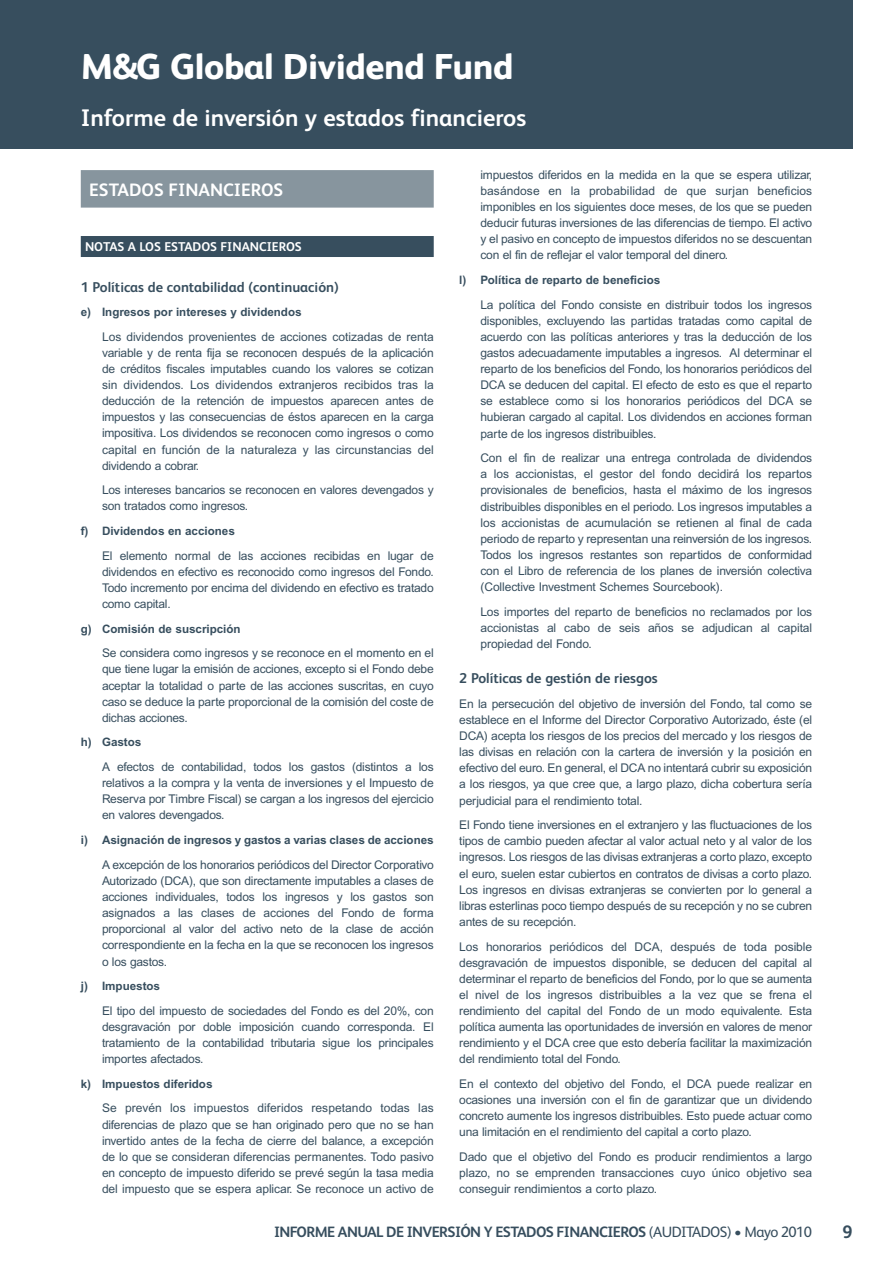
<style>
.page{position:relative;width:893px;height:1263px;background:#fff}
.page>*{position:absolute;margin:0;border:0;box-sizing:border-box;transform-origin:0 0}
.t1{font:800 36px "FS Albert";letter-spacing:-.01em;color:#fff}
.t2{font:700 24px "FS Albert";color:#fff}
.t3{font:700 18px "FS Albert";color:#fff}
.t4{font:700 18px "FS Albert";color:#374e5e}
.t5{font:700 15px "FS Albert";letter-spacing:-.04em;color:#374e5e}
.t6{font:700 14.25px "FS Albert";color:#374e5e}
.t7{font:700 12.75px "FS Albert";color:#fff}
.t8{font:12px/16.2px "Arial";letter-spacing:-.02em;color:#374e5e;text-align:justify}
.t9{font:700 11.7px "Arial";color:#374e5e}
.s1{font-weight:400}
</style>
<div class="page">
<div style="left:0;top:0;width:853px;height:149px;background:#374e5e"></div>
<div style="left:81px;top:170px;width:353px;height:38px;background:#87959e"></div>
<div style="left:81px;top:236px;width:353px;height:21px;background:#374e5e"></div>
<h1 class="t1" style="left:81px;top:54px;width:434px">M&amp;G Global Dividend Fund</h1>
<h2 class="t2" style="left:81px;top:110px;width:447px">Informe de inversión y estados financieros</h2>
<h3 class="t3" style="left:89px;top:183px;width:195px">ESTADOS FINANCIEROS</h3>
<p class="t7" style="left:85px;top:242px;width:218px">NOTAS A LOS ESTADOS FINANCIEROS</p>
<p class="t6" style="left:81px;top:282px;width:260px">1 Políticas de contabilidad (continuación)</p>
<p class="t9" style="left:81px;top:308px;width:222px">e) Ingresos por intereses y dividendos</p>
<p class="t8" style="left:102px;top:329px;width:333px">Los dividendos provenientes de acciones cotizadas de renta variable y de renta fija se reconocen después de la aplicación de créditos fiscales imputables cuando los valores se cotizan sin dividendos. Los dividendos extranjeros recibidos tras la deducción de la retención de impuestos aparecen antes de impuestos y las consecuencias de éstos aparecen en la carga impositiva. Los dividendos se reconocen como ingresos o como capital en función de la naturaleza y las circunstancias del dividendo a cobrar.</p>
<p class="t8" style="left:102px;top:483px;width:333px">Los intereses bancarios se reconocen en valores devengados y son tratados como ingresos.</p>
<p class="t9" style="left:81px;top:527px;width:155px">f) Dividendos en acciones</p>
<p class="t8" style="left:102px;top:548px;width:333px">El elemento normal de las acciones recibidas en lugar de dividendos en efectivo es reconocido como ingresos del Fondo.<br>Todo incremento por encima del dividendo en efectivo es tratado como capital.</p>
<p class="t9" style="left:81px;top:624px;width:161px">g) Comisión de suscripción</p>
<p class="t8" style="left:102px;top:646px;width:333px">Se considera como ingresos y se reconoce en el momento en el que tiene lugar la emisión de acciones, excepto si el Fondo debe aceptar la totalidad o parte de las acciones suscritas, en cuyo caso se deduce la parte proporcional de la comisión del coste de dichas acciones.</p>
<p class="t9" style="left:81px;top:738px;width:62px">h) Gastos</p>
<p class="t8" style="left:102px;top:760px;width:333px">A efectos de contabilidad, todos los gastos (distintos a los relativos a la compra y la venta de inversiones y el Impuesto de Reserva por Timbre Fiscal) se cargan a los ingresos del ejercicio en valores devengados.</p>
<p class="t9" style="left:81px;top:836px;width:354px">i) Asignación de ingresos y gastos a varias clases de acciones</p>
<p class="t8" style="left:102px;top:857px;width:333px">A excepción de los honorarios periódicos del Director Corporativo Autorizado (DCA), que son directamente imputables a clases de acciones individuales, todos los ingresos y los gastos son asignados a las clases de acciones del Fondo de forma proporcional al valor del activo neto de la clase de acción correspondiente en la fecha en la que se reconocen los ingresos o los gastos.</p>
<p class="t9" style="left:81px;top:982px;width:81px">j) Impuestos</p>
<p class="t8" style="left:102px;top:1003px;width:333px">El tipo del impuesto de sociedades del Fondo es del 20%, con desgravación por doble imposición cuando corresponda. El tratamiento de la contabilidad tributaria sigue los principales importes afectados.</p>
<p class="t9" style="left:81px;top:1079px;width:133px">k) Impuestos diferidos</p>
<p class="t8" style="left:102px;top:1101px;width:333px">Se prevén los impuestos diferidos respetando todas las diferencias de plazo que se han originado pero que no se han invertido antes de la fecha de cierre del balance, a excepción de lo que se consideran diferencias permanentes. Todo pasivo en concepto de impuesto diferido se prevé según la tasa media del impuesto que se espera aplicar. Se reconoce un activo de</p>
<p class="t8" style="left:480px;top:167px;width:333px">impuestos diferidos en la medida en la que se espera utilizar, basándose en la probabilidad de que surjan beneficios imponibles en los siguientes doce meses, de los que se pueden deducir futuras inversiones de las diferencias de tiempo. El activo y el pasivo en concepto de impuestos diferidos no se descuentan con el fin de reflejar el valor temporal del dinero.</p>
<p class="t9" style="left:459px;top:276px;width:203px">l) Política de reparto de beneficios</p>
<p class="t8" style="left:480px;top:297px;width:333px">La política del Fondo consiste en distribuir todos los ingresos disponibles, excluyendo las partidas tratadas como capital de acuerdo con las políticas anteriores y tras la deducción de los gastos adecuadamente imputables a ingresos. Al determinar el reparto de los beneficios del Fondo, los honorarios periódicos del DCA se deducen del capital. El efecto de esto es que el reparto se establece como si los honorarios periódicos del DCA se hubieran cargado al capital. Los dividendos en acciones forman parte de los ingresos distribuibles.</p>
<p class="t8" style="left:480px;top:451px;width:333px">Con el fin de realizar una entrega controlada de dividendos a los accionistas, el gestor del fondo decidirá los repartos provisionales de beneficios, hasta el máximo de los ingresos distribuibles disponibles en el periodo. Los ingresos imputables a los accionistas de acumulación se retienen al final de cada periodo de reparto y representan una reinversión de los ingresos.<br>Todos los ingresos restantes son repartidos de conformidad con el Libro de referencia de los planes de inversión colectiva (Collective Investment Schemes Sourcebook).</p>
<p class="t8" style="left:480px;top:605px;width:333px">Los importes del reparto de beneficios no reclamados por los accionistas al cabo de seis años se adjudican al capital propiedad del Fondo.</p>
<p class="t6" style="left:459px;top:673px;width:200px">2 Políticas de gestión de riesgos</p>
<p class="t8" style="left:459px;top:696px;width:354px">En la persecución del objetivo de inversión del Fondo, tal como se establece en el Informe del Director Corporativo Autorizado, éste (el DCA) acepta los riesgos de los precios del mercado y los riesgos de las divisas en relación con la cartera de inversión y la posición en efectivo del euro. En general, el DCA no intentará cubrir su exposición a los riesgos, ya que cree que, a largo plazo, dicha cobertura sería perjudicial para el rendimiento total.</p>
<p class="t8" style="left:459px;top:818px;width:354px">El Fondo tiene inversiones en el extranjero y las fluctuaciones de los tipos de cambio pueden afectar al valor actual neto y al valor de los ingresos. Los riesgos de las divisas extranjeras a corto plazo, excepto el euro, suelen estar cubiertos en contratos de divisas a corto plazo.<br>Los ingresos en divisas extranjeras se convierten por lo general a libras esterlinas poco tiempo después de su recepción y no se cubren antes de su recepción.</p>
<p class="t8" style="left:459px;top:939px;width:354px">Los honorarios periódicos del DCA, después de toda posible desgravación de impuestos disponible, se deducen del capital al determinar el reparto de beneficios del Fondo, por lo que se aumenta el nivel de los ingresos distribuibles a la vez que se frena el rendimiento del capital del Fondo de un modo equivalente. Esta política aumenta las oportunidades de inversión en valores de menor rendimiento y el DCA cree que esto debería facilitar la maximización del rendimiento total del Fondo.</p>
<p class="t8" style="left:459px;top:1077px;width:354px">En el contexto del objetivo del Fondo, el DCA puede realizar en ocasiones una inversión con el fin de garantizar que un dividendo concreto aumente los ingresos distribuibles. Esto puede actuar como una limitación en el rendimiento del capital a corto plazo.</p>
<p class="t8" style="left:459px;top:1150px;width:354px">Dado que el objetivo del Fondo es producir rendimientos a largo plazo, no se emprenden transacciones cuyo único objetivo sea conseguir rendimientos a corto plazo.</p>
<p class="t5" style="left:274px;top:1227px;width:539px">INFORME ANUAL DE INVERSIÓN Y ESTADOS FINANCIEROS <span class="s1">(AUDITADOS) • Mayo 2010</span></p>
<h3 class="t4" style="left:842px;top:1225px;width:12px">9</h3>
</div>
